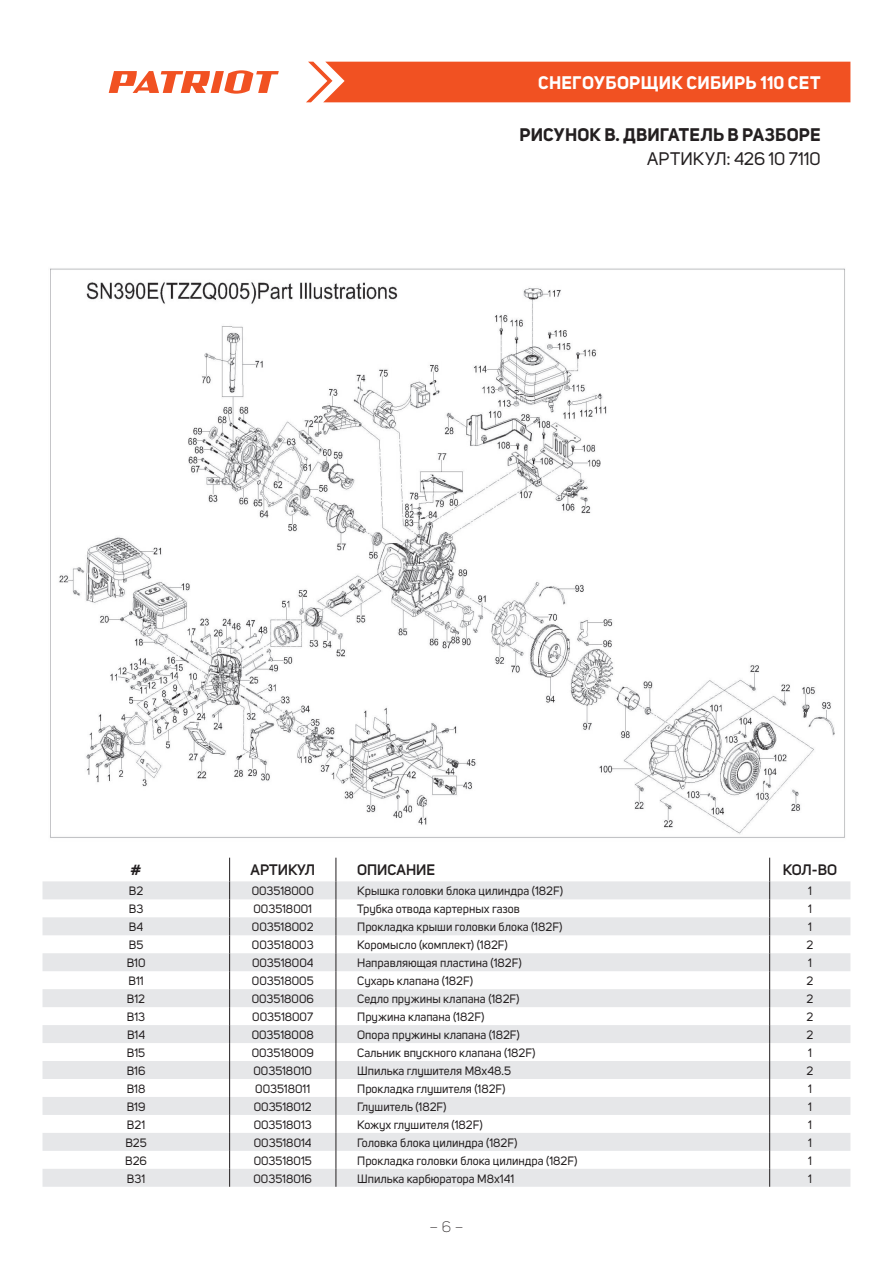
<style>
.page{position:relative;width:893px;height:1263px;background:#fff}
.page>*{position:absolute;margin:0;border:0;box-sizing:border-box;transform-origin:0 0}
.t1{font:700 18px "Uni Sans";letter-spacing:.005em;color:#231f20}
.t2{font:700 18px "Uni Sans";letter-spacing:.02em;color:#fff}
.t3{font:18px "Uni Sans";color:#231f20}
.t4{font:600 15px "Uni Sans";color:#231f20}
.t5{font:300 15px "Uni Sans";color:#231f20}
.t6{font:12px "Uni Sans";color:#231f20}
</style>
<div class="page">
<div style="left:306px;top:62px;width:544px;height:40px;background:#f15122"></div>
<svg style="left:109px;top:70px;width:170px;height:24px"></svg>
<img style="left:50px;top:268px;width:795px;height:570px">
<svg style="left:43px;top:881px;width:807px;height:306px;fill:#e6e7e9"></svg>
<svg style="left:229px;top:858px;width:1px;height:329px"></svg>
<svg style="left:336px;top:858px;width:1px;height:329px"></svg>
<svg style="left:769px;top:858px;width:1px;height:329px"></svg>
<h1 class="t2" style="left:538px;top:72px;width:284px">СНЕГОУБОРЩИК СИБИРЬ 110 CET</h1>
<h1 class="t1" style="left:520px;top:123px;width:302px">РИСУНОК B. ДВИГАТЕЛЬ В РАЗБОРЕ</h1>
<h1 class="t3" style="left:647px;top:148px;width:175px">АРТИКУЛ: 426 10 7110</h1>
<p class="t4" style="left:131px;top:861px;width:12px">#</p>
<p class="t4" style="left:251px;top:861px;width:66px">АРТИКУЛ</p>
<p class="t4" style="left:357px;top:861px;width:80px">ОПИСАНИЕ</p>
<p class="t4" style="left:783px;top:861px;width:56px">КОЛ-ВО</p>
<p class="t6" style="left:129px;top:884px;width:16px">B2</p>
<p class="t6" style="left:252px;top:884px;width:64px">003518000</p>
<p class="t6" style="left:357px;top:884px;width:207px">Крышка головки блока цилиндра (182F)</p>
<p class="t6" style="left:808px;top:884px;width:5px">1</p>
<p class="t6" style="left:129px;top:902px;width:16px">B3</p>
<p class="t6" style="left:253px;top:902px;width:60px">003518001</p>
<p class="t6" style="left:357px;top:902px;width:164px">Трубка отвода картерных газов</p>
<p class="t6" style="left:808px;top:902px;width:5px">1</p>
<p class="t6" style="left:129px;top:920px;width:16px">B4</p>
<p class="t6" style="left:252px;top:920px;width:63px">003518002</p>
<p class="t6" style="left:357px;top:920px;width:207px">Прокладка крыши головки блока (182F)</p>
<p class="t6" style="left:808px;top:920px;width:5px">1</p>
<p class="t6" style="left:129px;top:938px;width:16px">B5</p>
<p class="t6" style="left:252px;top:938px;width:63px">003518003</p>
<p class="t6" style="left:357px;top:938px;width:152px">Коромысло (комплект) (182F)</p>
<p class="t6" style="left:807px;top:938px;width:8px">2</p>
<p class="t6" style="left:127px;top:956px;width:20px">B10</p>
<p class="t6" style="left:252px;top:956px;width:63px">003518004</p>
<p class="t6" style="left:357px;top:956px;width:166px">Направляющая пластина (182F)</p>
<p class="t6" style="left:808px;top:956px;width:5px">1</p>
<p class="t6" style="left:128px;top:974px;width:17px">B11</p>
<p class="t6" style="left:252px;top:974px;width:63px">003518005</p>
<p class="t6" style="left:357px;top:974px;width:117px">Сухарь клапана (182F)</p>
<p class="t6" style="left:807px;top:974px;width:8px">2</p>
<p class="t6" style="left:127px;top:992px;width:20px">B12</p>
<p class="t6" style="left:252px;top:992px;width:64px">003518006</p>
<p class="t6" style="left:357px;top:992px;width:164px">Седло пружины клапана (182F)</p>
<p class="t6" style="left:807px;top:992px;width:8px">2</p>
<p class="t6" style="left:127px;top:1010px;width:20px">B13</p>
<p class="t6" style="left:252px;top:1010px;width:62px">003518007</p>
<p class="t6" style="left:357px;top:1010px;width:129px">Пружина клапана (182F)</p>
<p class="t6" style="left:807px;top:1010px;width:8px">2</p>
<p class="t6" style="left:127px;top:1028px;width:20px">B14</p>
<p class="t6" style="left:252px;top:1028px;width:64px">003518008</p>
<p class="t6" style="left:357px;top:1028px;width:164px">Опора пружины клапана (182F)</p>
<p class="t6" style="left:807px;top:1028px;width:8px">2</p>
<p class="t6" style="left:127px;top:1046px;width:20px">B15</p>
<p class="t6" style="left:252px;top:1046px;width:64px">003518009</p>
<p class="t6" style="left:357px;top:1046px;width:180px">Сальник впускного клапана (182F)</p>
<p class="t6" style="left:808px;top:1046px;width:5px">1</p>
<p class="t6" style="left:127px;top:1064px;width:20px">B16</p>
<p class="t6" style="left:253px;top:1064px;width:60px">003518010</p>
<p class="t6" style="left:357px;top:1064px;width:155px">Шпилька глушителя М8х48.5</p>
<p class="t6" style="left:807px;top:1064px;width:8px">2</p>
<p class="t6" style="left:127px;top:1081px;width:20px">B18</p>
<p class="t6" style="left:255px;top:1081px;width:56px">003518011</p>
<p class="t6" style="left:357px;top:1081px;width:150px">Прокладка глушителя (182F)</p>
<p class="t6" style="left:808px;top:1081px;width:5px">1</p>
<p class="t6" style="left:127px;top:1099px;width:20px">B19</p>
<p class="t6" style="left:254px;top:1099px;width:59px">003518012</p>
<p class="t6" style="left:357px;top:1099px;width:91px">Глушитель (182F)</p>
<p class="t6" style="left:808px;top:1099px;width:5px">1</p>
<p class="t6" style="left:127px;top:1117px;width:20px">B21</p>
<p class="t6" style="left:254px;top:1117px;width:60px">003518013</p>
<p class="t6" style="left:357px;top:1117px;width:127px">Кожух глушителя (182F)</p>
<p class="t6" style="left:808px;top:1117px;width:5px">1</p>
<p class="t6" style="left:125px;top:1135px;width:23px">B25</p>
<p class="t6" style="left:254px;top:1135px;width:59px">003518014</p>
<p class="t6" style="left:357px;top:1135px;width:162px">Головка блока цилиндра (182F)</p>
<p class="t6" style="left:808px;top:1135px;width:5px">1</p>
<p class="t6" style="left:125px;top:1153px;width:23px">B26</p>
<p class="t6" style="left:254px;top:1153px;width:60px">003518015</p>
<p class="t6" style="left:357px;top:1153px;width:222px">Прокладка головки блока цилиндра (182F)</p>
<p class="t6" style="left:808px;top:1153px;width:5px">1</p>
<p class="t6" style="left:127px;top:1171px;width:20px">B31</p>
<p class="t6" style="left:253px;top:1171px;width:60px">003518016</p>
<p class="t6" style="left:357px;top:1171px;width:159px">Шпилька карбюратора М8х141</p>
<p class="t6" style="left:808px;top:1171px;width:5px">1</p>
<p class="t5" style="left:429px;top:1218px;width:35px">–6 –</p>
</div>
